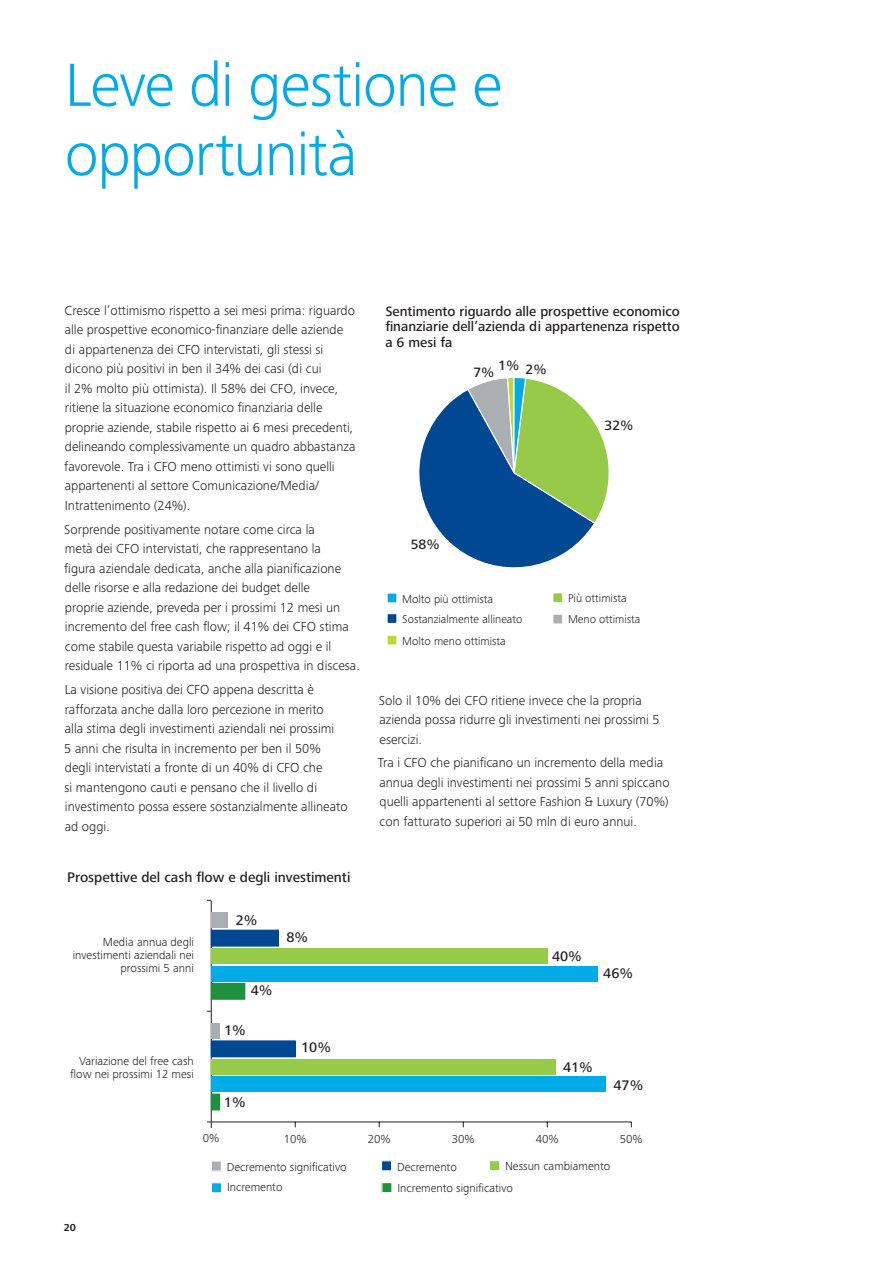
<style>
.page{position:relative;width:893px;height:1263px;background:#fff}
.page>*{position:absolute;margin:0;border:0;box-sizing:border-box;transform-origin:0 0}
.t1{font:300 63px/69.3px "Frutiger Next Pro";letter-spacing:-.02em;color:#00abe7}
.t2{font:500 14.4px "Frutiger Next Pro";color:#231f20}
.t3{font:500 14.1px/15.1px "Frutiger Next Pro";color:#231f20;text-align:justify}
.t4{font:300 13.5px/19.5px "Frutiger Next Pro";color:#231f20}
.t5{font:300 12px/13.2px "Frutiger Next Pro";color:#231f20;text-align:right}
.t6{font:300 11.7px/21.1px "Frutiger Next Pro";color:#231f20}
.t7{font:700 10.5px "Frutiger Next Pro";color:#231f20}
</style>
<div class="page">
<svg style="left:418px;top:377px;width:191px;height:191px"></svg>
<div style="left:387px;top:593px;width:10px;height:10px;background:#00abe7"></div>
<div style="left:386px;top:592px;width:11px;height:11px;border:1px solid #fff"></div>
<div style="left:387px;top:614px;width:10px;height:9px;background:#014892"></div>
<div style="left:386px;top:613px;width:11px;height:11px;border:1px solid #fff"></div>
<div style="left:387px;top:635px;width:10px;height:10px;background:#c0d738"></div>
<div style="left:386px;top:635px;width:11px;height:11px;border:1px solid #fff"></div>
<div style="left:553px;top:593px;width:10px;height:10px;background:#97ca49"></div>
<div style="left:552px;top:592px;width:11px;height:11px;border:1px solid #fff"></div>
<div style="left:553px;top:614px;width:10px;height:10px;background:#abafb3"></div>
<div style="left:552px;top:614px;width:11px;height:11px;border:1px solid #fff"></div>
<div style="left:211px;top:1161px;width:10px;height:10px;background:#abafb3"></div>
<div style="left:211px;top:1160px;width:11px;height:12px;border:1px solid #fff"></div>
<div style="left:489px;top:1160px;width:11px;height:11px;background:#97ca49"></div>
<div style="left:489px;top:1160px;width:11px;height:11px;border:1px solid #fff"></div>
<div style="left:382px;top:1182px;width:10px;height:11px;background:#1f913e"></div>
<div style="left:381px;top:1182px;width:12px;height:11px;border:1px solid #fff"></div>
<div style="left:381px;top:1161px;width:11px;height:10px;background:#014892"></div>
<div style="left:381px;top:1160px;width:11px;height:11px;border:1px solid #fff"></div>
<div style="left:211px;top:1183px;width:11px;height:10px;background:#00abe7"></div>
<div style="left:211px;top:1182px;width:11px;height:11px;border:1px solid #fff"></div>
<hr style="left:211px;top:1122px;width:420px;height:1px;background:#231f20">
<hr style="left:211px;top:900px;width:1px;height:222px;background:#231f20">
<div style="left:211px;top:983px;width:34px;height:16px;background:#1f913e"></div>
<div style="left:211px;top:1094px;width:9px;height:16px;background:#1f913e"></div>
<div style="left:211px;top:965px;width:387px;height:16px;background:#00abe7"></div>
<div style="left:211px;top:1076px;width:395px;height:16px;background:#00abe7"></div>
<div style="left:211px;top:948px;width:336px;height:16px;background:#97ca49"></div>
<div style="left:211px;top:1058px;width:345px;height:16px;background:#97ca49"></div>
<div style="left:211px;top:930px;width:67px;height:16px;background:#014892"></div>
<div style="left:211px;top:1041px;width:84px;height:16px;background:#014892"></div>
<div style="left:211px;top:1040px;width:85px;height:17px;border:1px solid #014892"></div>
<div style="left:211px;top:912px;width:17px;height:16px;background:#abafb3"></div>
<div style="left:211px;top:1023px;width:9px;height:16px;background:#abafb3"></div>
<svg style="left:207px;top:1122px;width:5px;height:6px"></svg>
<h1 class="t1" style="left:65px;top:50px;width:439px">Leve di gestione e opportunità</h1>
<p class="t4" style="left:64px;top:301px;width:293px">Cresce l’ottimismo rispetto a sei mesi prima: riguardo alle prospettive economico-finanziare delle aziende di appartenenza dei CFO intervistati, gli stessi si dicono più positivi in ben il 34% dei casi (di cui<br>il 2% molto più ottimista). Il 58% dei CFO, invece, ritiene la situazione economico finanziaria delle proprie aziende, stabile rispetto ai 6 mesi precedenti, delineando complessivamente un quadro abbastanza favorevole. Tra i CFO meno ottimisti vi sono quelli appartenenti al settore Comunicazione/Media/ Intrattenimento (24%).</p>
<p class="t4" style="left:64px;top:519px;width:297px">Sorprende positivamente notare come circa la<br>metà dei CFO intervistati, che rappresentano la<br>figura aziendale dedicata, anche alla pianificazione delle risorse e alla redazione dei budget delle<br>proprie aziende, preveda per i prossimi 12 mesi un incremento del free cash flow; il 41% dei CFO stima come stabile questa variabile rispetto ad oggi e il residuale 11% ci riporta ad una prospettiva in discesa.</p>
<p class="t4" style="left:64px;top:680px;width:285px">La visione positiva dei CFO appena descritta è rafforzata anche dalla loro percezione in merito<br>alla stima degli investimenti aziendali nei prossimi<br>5 anni che risulta in incremento per ben il 50% degli intervistati a fronte di un 40% di CFO che<br>si mantengono cauti e pensano che il livello di investimento possa essere sostanzialmente allineato ad oggi.</p>
<p class="t4" style="left:379px;top:690px;width:282px">Solo il 10% dei CFO ritiene invece che la propria azienda possa ridurre gli investimenti nei prossimi 5 esercizi.</p>
<p class="t3" style="left:385px;top:304px;width:296px">Sentimento riguardo alle prospettive economico finanziarie dell’azienda di appartenenza rispetto a 6 mesi fa</p>
<p class="t3" style="left:498px;top:360px;width:50px">1% 2%</p>
<p class="t3" style="left:473px;top:365px;width:23px">7%</p>
<p class="t3" style="left:604px;top:417px;width:31px">32%</p>
<p class="t3" style="left:411px;top:537px;width:31px">58%</p>
<p class="t6" style="left:402px;top:588px;width:122px">Molto più ottimista<br>Sostanzialmente allineato<br>Molto meno ottimista</p>
<p class="t6" style="left:568px;top:588px;width:74px;line-height:20.2px">Più ottimista<br>Meno ottimista</p>
<p class="t4" style="left:378px;top:753px;width:293px">Tra i CFO che pianificano un incremento della media annua degli investimenti nei prossimi 5 anni spiccano quelli appartenenti al settore Fashion &amp; Luxury (70%) con fatturato superiori ai 50 mln di euro annui.</p>
<p class="t2" style="left:67px;top:869px;width:285px">Prospettive del cash flow e degli investimenti</p>
<p class="t5" style="left:73px;top:935px;width:123px">Media annua degli investimenti aziendali nei prossimi 5 anni</p>
<p class="t2" style="left:236px;top:912px;width:23px">2%</p>
<p class="t2" style="left:286px;top:929px;width:23px">8%</p>
<p class="t2" style="left:251px;top:982px;width:23px">4%</p>
<p class="t2" style="left:552px;top:947px;width:31px">40%</p>
<p class="t2" style="left:603px;top:965px;width:31px">46%</p>
<p class="t5" style="left:70px;top:1054px;width:125px">Variazione del free cash flow nei prossimi 12 mesi</p>
<p class="t2" style="left:224px;top:1022px;width:23px">1%</p>
<p class="t2" style="left:224px;top:1094px;width:23px">1%</p>
<p class="t2" style="left:301px;top:1039px;width:31px">10%</p>
<p class="t2" style="left:563px;top:1059px;width:31px">41%</p>
<p class="t2" style="left:613px;top:1076px;width:31px">47%</p>
<p class="t5" style="left:203px;top:1131px;width:18px">0%</p>
<p class="t5" style="left:284px;top:1132px;width:24px">10%</p>
<p class="t5" style="left:368px;top:1132px;width:24px">20%</p>
<p class="t5" style="left:452px;top:1132px;width:24px">30%</p>
<p class="t5" style="left:536px;top:1132px;width:24px">40%</p>
<p class="t5" style="left:620px;top:1132px;width:24px">50%</p>
<p class="t5" style="left:227px;top:1160px;width:121px">Decremento significativo</p>
<p class="t5" style="left:397px;top:1155px;width:214px;line-height:21.9px;text-align:left;text-indent:108px">Nessun cambiamento<br>Incremento significativo</p>
<p class="t5" style="left:397px;top:1160px;width:61px">Decremento</p>
<p class="t5" style="left:227px;top:1181px;width:57px">Incremento</p>
<p class="t7" style="left:64px;top:1221px;width:14px">20</p>
</div>
